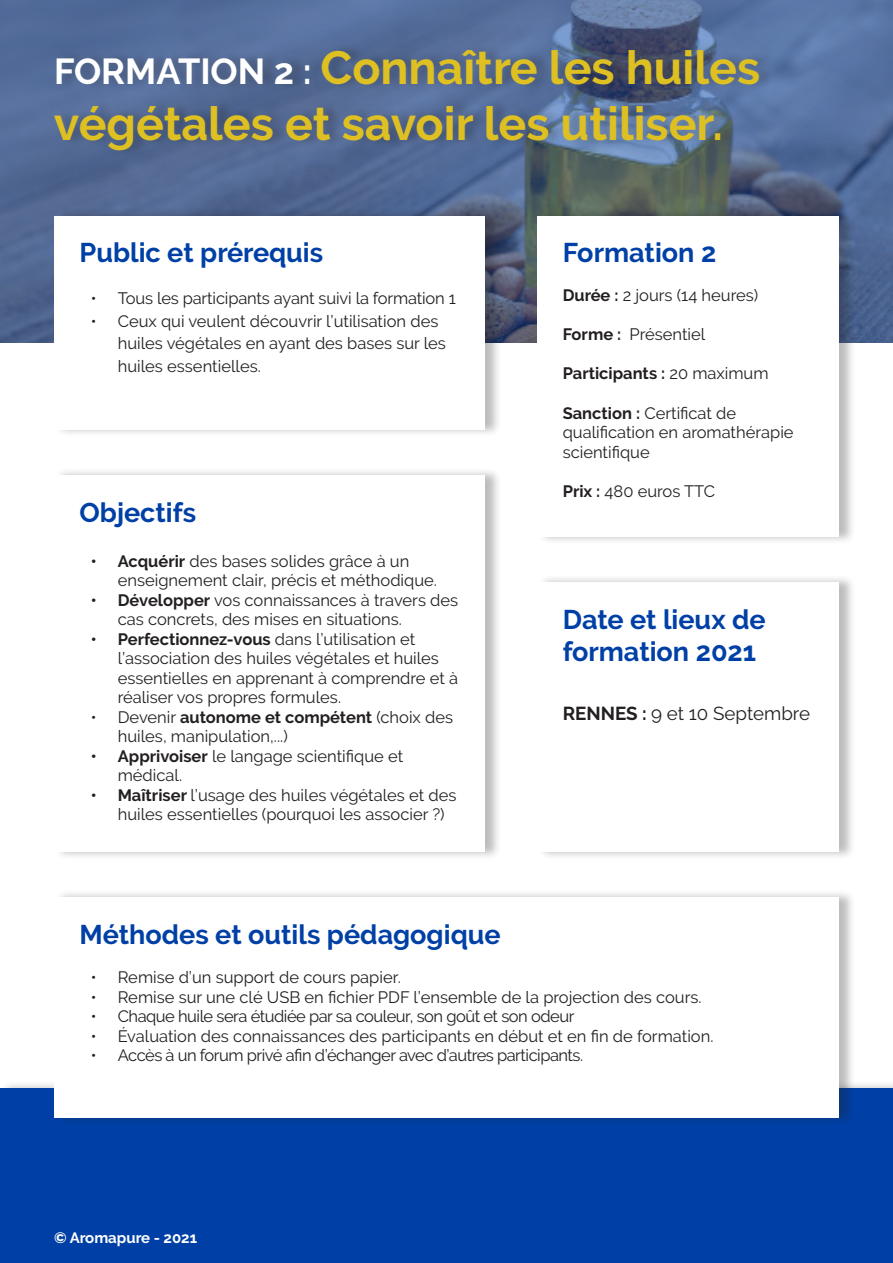
<style>
.page{position:relative;width:893px;height:1263px;background:#fff}
.page>*{position:absolute;margin:0;border:0;box-sizing:border-box;transform-origin:0 0}
.t1{font:700 46.5px/55.8px "Raleway";color:#dec023}
.txt{font:700 27px/31.5px "Raleway";color:#0040a6}
.txt-2{font:18.75px "Raleway";color:#231f20}
.txt-3{font:16.5px/19.5px "Raleway";color:#231f20}
.txt-4{font:16.5px "Raleway";letter-spacing:-.03em;color:#231f20}
.txt-5{font:700 16.5px "Raleway";color:#231f20}
.txt-6{font:700 15px "Raleway";color:#fff}
.s1{font-size:36px;color:#fff}
.s2{font-weight:700}
.s3{font-weight:400}
</style>
<div class="page">
<div style="left:0;top:1089px;width:893px;height:174px;background:#0040a6"></div>
<svg style="left:0;top:0;width:893px;height:342px;background:#536a91"></svg>
<div style="left:56px;top:42px;width:719px;height:116px;background:#231f20;opacity:.3"></div>
<div style="left:54px;top:208px;width:447px;height:230px;background:#231f20;opacity:.3"></div>
<div style="left:54px;top:216px;width:431px;height:213px;background:#fff"></div>
<div style="left:537px;top:208px;width:318px;height:336px;background:#231f20;opacity:.3"></div>
<div style="left:537px;top:216px;width:302px;height:320px;background:#fff"></div>
<div style="left:537px;top:574px;width:318px;height:286px;background:#231f20;opacity:.3"></div>
<div style="left:537px;top:583px;width:302px;height:269px;background:#fff"></div>
<div style="left:54px;top:467px;width:447px;height:393px;background:#231f20;opacity:.3"></div>
<div style="left:54px;top:475px;width:431px;height:377px;background:#fff"></div>
<div style="left:54px;top:889px;width:802px;height:237px;background:#231f20;opacity:.3"></div>
<div style="left:54px;top:898px;width:785px;height:220px;background:#fff"></div>
<p class="t1" style="left:54px;top:40px;width:708px"><span class="s1">FORMATION 2 :</span> Connaître les huiles végétales et savoir les utiliser.</p>
<p class="txt" style="left:80px;top:237px;width:245px">Public et prérequis</p>
<p class="txt-3" style="left:91px;top:289px;width:366px">• Tous les participants ayant suivi la formation 1</p>
<p class="txt-3" style="left:118px;top:310px;width:330px;line-height:22.5px;text-indent:-27px">• Ceux qui veulent découvrir l’utilisation des huiles végétales en ayant des bases sur les huiles essentielles.</p>
<p class="txt" style="left:80px;top:497px;width:118px">Objectifs</p>
<p class="txt-3" style="left:118px;top:551px;width:321px;text-indent:-27px"><span class="s2">• Acquérir</span> des bases solides grâce à un enseignement clair, précis et méthodique.</p>
<p class="txt-3" style="left:118px;top:590px;width:342px;text-indent:-27px"><span class="s2">• Développer</span> vos connaissances à travers des cas concrets, des mises en situations.</p>
<p class="txt-3" style="left:118px;top:629px;width:342px;text-indent:-27px"><span class="s2">• Perfectionnez-vous</span> dans l’utilisation et l’association des huiles végétales et huiles essentielles en apprenant à comprendre et à réaliser vos propres formules.</p>
<p class="txt-3" style="left:118px;top:707px;width:337px;text-indent:-27px">• Devenir <span class="s2">autonome et compétent</span> (choix des huiles, manipulation,...)</p>
<p class="txt-3" style="left:118px;top:746px;width:287px;text-indent:-27px"><span class="s2">• Apprivoiser</span> le langage scientifique et médical.</p>
<p class="txt-3" style="left:118px;top:785px;width:340px;text-indent:-27px"><span class="s2">• Maîtriser</span> l’usage des huiles végétales et des huiles essentielles (pourquoi les associer ?)</p>
<p class="txt" style="left:563px;top:237px;width:155px">Formation 2</p>
<p class="txt-3" style="left:563px;top:286px;width:197px"><span class="s2">Durée :</span> 2 jours (14 heures)</p>
<p class="txt-3" style="left:563px;top:325px;width:144px"><span class="s2">Forme :</span> Présentiel</p>
<p class="txt-5" style="left:563px;top:364px;width:207px">Participants : <span class="s3">20 maximum</span></p>
<p class="txt-3" style="left:563px;top:403px;width:232px"><span class="s2">Sanction :</span> Certificat de qualification en aromathérapie scientifique</p>
<p class="txt-3" style="left:563px;top:481px;width:154px"><span class="s2">Prix :</span> 480 euros TTC</p>
<p class="txt" style="left:563px;top:604px;width:205px">Date et lieux de formation 2021</p>
<p class="txt-2" style="left:563px;top:703px;width:249px"><span class="s2">RENNES :</span> 9 et 10 Septembre</p>
<p class="txt" style="left:80px;top:919px;width:423px">Méthodes et outils pédagogique</p>
<p class="txt-3" style="left:91px;top:968px;width:312px">• Remise d’un support de cours papier.</p>
<p class="txt-3" style="left:91px;top:987px;width:612px">• Remise sur une clé USB en fichier PDF l’ensemble de la projection des cours.</p>
<p class="txt-4" style="left:91px;top:1007px;width:485px">• Chaque huile sera étudiée par sa couleur, son goût et son odeur</p>
<p class="txt-3" style="left:91px;top:1026px;width:624px">• Évaluation des connaissances des participants en début et en fin de formation.</p>
<p class="txt-4" style="left:91px;top:1046px;width:494px">• Accès à un forum privé afin d’échanger avec d’autres participants.</p>
<p class="txt-6" style="left:54px;top:1229px;width:145px">© Aromapure - 2021</p>
</div>
